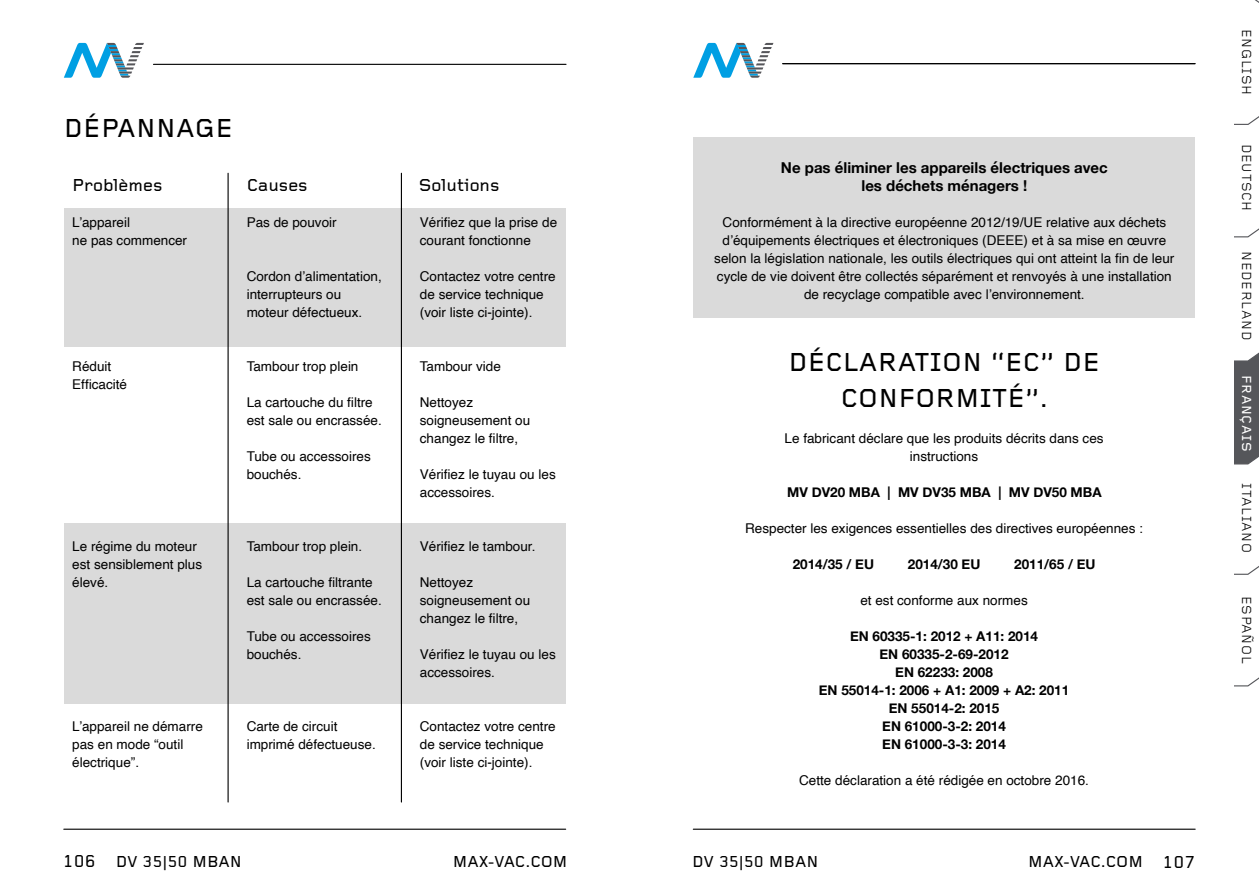
<style>
.page{position:relative;width:1259px;height:893px;background:#fff}
.page>*{position:absolute;margin:0;border:0;box-sizing:border-box;transform-origin:0 0}
.t1{font:500 27px/36px "Foundry Gridnik";letter-spacing:.015em;color:#000;text-align:center}
.t2{font:500 18px "Foundry Gridnik";color:#000}
.t3{font:500 16.5px "Foundry Gridnik";color:#000}
.t4{font:700 15px/18px "Helvetica Neue";color:#000;text-align:center}
.t5{font:13.65px "Foundry Gridnik";letter-spacing:.055em;color:#000}
.t6{font:500 13.65px "Foundry Gridnik";letter-spacing:.055em;color:#fff}
.t7{font:13.5px/18px "Helvetica";color:#000}
.t8{font:700 13.5px/18px "Helvetica Neue";color:#000;text-align:center}
.s1{font-size:18px}
</style>
<div class="page">
<hr style="left:693px;top:829px;width:502px;height:1px;background:#000">
<hr style="left:64px;top:829px;width:502px;height:1px;background:#000">
<svg style="left:693px;top:43px;width:80px;height:35px"></svg>
<hr style="left:153px;top:64px;width:413px;height:1px;background:#000">
<svg style="left:64px;top:43px;width:80px;height:35px"></svg>
<hr style="left:782px;top:63px;width:413px;height:1px;background:#000">
<svg style="left:1234px;top:0;width:25px;height:687px"></svg>
<div style="left:64px;top:208px;width:502px;height:139px;background:#dadada"></div>
<div style="left:64px;top:524px;width:502px;height:180px;background:#dadada"></div>
<hr style="left:227px;top:173px;width:2px;height:629px;background:#000">
<hr style="left:401px;top:173px;width:1px;height:629px;background:#000">
<div style="left:693px;top:137px;width:502px;height:180px;background:#dadada"></div>
<h1 class="t1" style="left:64px;top:112px;width:170px">DÉPANNAGE</h1>
<h2 class="t2" style="left:72px;top:175px;width:92px">Problèmes</h2>
<h2 class="t2" style="left:247px;top:175px;width:63px">Causes</h2>
<h2 class="t2" style="left:419px;top:175px;width:82px">Solutions</h2>
<p class="t7" style="left:72px;top:214px;width:116px">L’appareil<br>ne pas commencer</p>
<p class="t7" style="left:420px;top:214px;width:139px">Vérifiez que la prise de courant fonctionne</p>
<p class="t7" style="left:420px;top:268px;width:137px">Contactez votre centre de service technique (voir liste ci-jointe).</p>
<p class="t7" style="left:247px;top:214px;width:92px">Pas de pouvoir</p>
<p class="t7" style="left:247px;top:268px;width:137px">Cordon d’alimentation, interrupteurs ou moteur défectueux.</p>
<p class="t7" style="left:72px;top:358px;width:56px">Réduit<br>Efficacité</p>
<p class="t7" style="left:247px;top:358px;width:113px">Tambour trop plein</p>
<p class="t7" style="left:247px;top:394px;width:137px">La cartouche du filtre est sale ou encrassée.</p>
<p class="t7" style="left:247px;top:448px;width:126px">Tube ou accessoires bouchés.</p>
<p class="t7" style="left:420px;top:358px;width:83px">Tambour vide</p>
<p class="t7" style="left:420px;top:394px;width:112px">Nettoyez soigneusement ou changez le filtre,</p>
<p class="t7" style="left:420px;top:466px;width:137px">Vérifiez le tuyau ou les accessoires.</p>
<p class="t7" style="left:72px;top:538px;width:131px">Le régime du moteur est sensiblement plus élevé.</p>
<p class="t7" style="left:247px;top:538px;width:117px">Tambour trop plein.</p>
<p class="t7" style="left:247px;top:574px;width:137px">La cartouche filtrante est sale ou encrassée.</p>
<p class="t7" style="left:247px;top:628px;width:126px">Tube ou accessoires bouchés.</p>
<p class="t7" style="left:420px;top:538px;width:117px">Vérifiez le tambour.</p>
<p class="t7" style="left:420px;top:574px;width:112px">Nettoyez soigneusement ou changez le filtre,</p>
<p class="t7" style="left:420px;top:646px;width:137px">Vérifiez le tuyau ou les accessoires.</p>
<p class="t7" style="left:72px;top:718px;width:132px">L’appareil ne démarre pas en mode “outil électrique”.</p>
<p class="t7" style="left:247px;top:718px;width:131px">Carte de circuit imprimé défectueuse.</p>
<p class="t7" style="left:420px;top:718px;width:137px">Contactez votre centre de service technique (voir liste ci-jointe).</p>
<p class="t4" style="left:781px;top:159px;width:328px">Ne pas éliminer les appareils électriques avec les déchets ménagers !</p>
<p class="t7" style="left:714px;top:214px;width:461px;text-align:center">Conformément à la directive européenne 2012/19/UE relative aux déchets d’équipements électriques et électroniques (DEEE) et à sa mise en œuvre selon la législation nationale, les outils électriques qui ont atteint la fin de leur cycle de vie doivent être collectés séparément et renvoyés à une installation de recyclage compatible avec l’environnement.</p>
<h1 class="t1" style="left:788px;top:346px;width:313px">DÉCLARATION “EC” DE<br>CONFORMITÉ”.</h1>
<p class="t7" style="left:784px;top:430px;width:320px;text-align:center">Le fabricant déclare que les produits décrits dans ces instructions</p>
<p class="t8" style="left:787px;top:484px;width:316px">MV DV20 MBA | MV DV35 MBA | MV DV50 MBA</p>
<p class="t7" style="left:745px;top:520px;width:399px">Respecter les exigences essentielles des directives européennes :</p>
<p class="t8" style="left:792px;top:556px;width:83px">2014/35 / EU</p>
<p class="t8" style="left:908px;top:556px;width:74px">2014/30 EU</p>
<p class="t8" style="left:1014px;top:556px;width:83px">2011/65 / EU</p>
<p class="t7" style="left:860px;top:592px;width:169px">et est conforme aux normes</p>
<p class="t8" style="left:819px;top:628px;width:252px">EN 60335-1: 2012 + A11: 2014<br>EN 60335-2-69-2012<br>EN 62233: 2008<br>EN 55014-1: 2006 + A1: 2009 + A2: 2011<br>EN 55014-2: 2015<br>EN 61000-3-2: 2014<br>EN 61000-3-3: 2014</p>
<p class="t7" style="left:799px;top:772px;width:291px">Cette déclaration a été rédigée en octobre 2016.</p>
<p class="t3" style="left:63px;top:852px;width:180px"><span class="s1">106</span> DV 35|50 MBAN</p>
<p class="t3" style="left:453px;top:852px;width:116px">MAX-VAC.COM</p>
<p class="t3" style="left:692px;top:852px;width:128px">DV 35|50 MBAN</p>
<p class="t3" style="left:1028px;top:852px;width:169px">MAX-VAC.COM <span class="s1">107</span></p>
<p class="t5" style="left:1254px;top:29px;width:68px;rotate:90deg">ENGLISH</p>
<p class="t5" style="left:1254px;top:144px;width:69px;rotate:90deg">DEUTSCH</p>
<p class="t5" style="left:1254px;top:251px;width:91px;rotate:90deg">NEDERLAND</p>
<p class="t6" style="left:1254px;top:375px;width:78px;rotate:90deg">FRANÇAIS</p>
<p class="t5" style="left:1254px;top:483px;width:71px;rotate:90deg">ITALIANO</p>
<p class="t5" style="left:1254px;top:596px;width:69px;rotate:90deg">ESPAÑOL</p>
</div>
